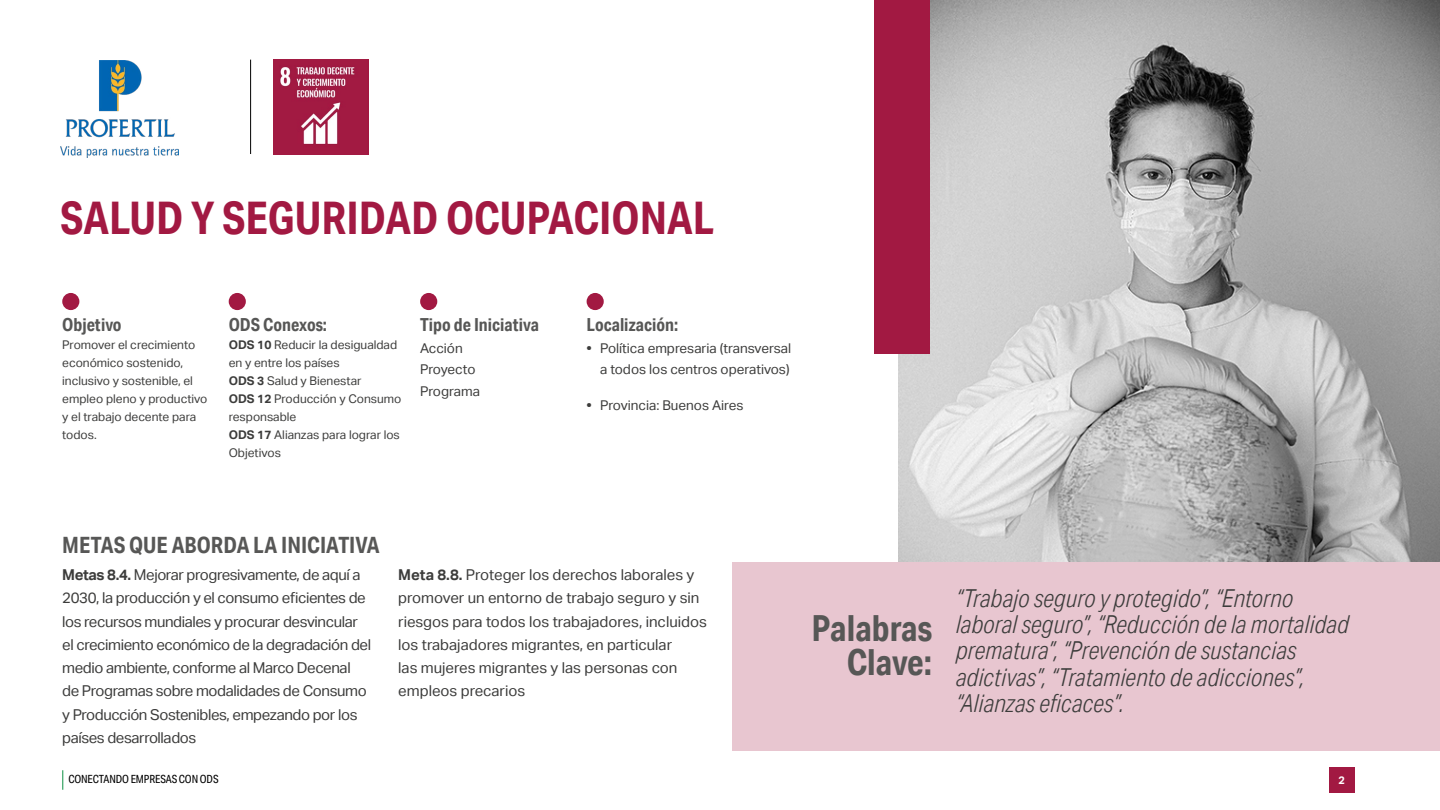
<style>
.page{position:relative;width:1440px;height:810px;background:#fff}
.page>*{position:absolute;margin:0;border:0;box-sizing:border-box;transform-origin:0 0}
.t1{font:700 45px "Aktiv Grotesk Cd";color:#a21942}
.t2{font:700 36px/33.8px "Aktiv Grotesk Cd";color:#575756;text-align:right}
.t3{font:italic 300 24.75px/26.2px "Aktiv Grotesk Cd";color:#3c3c3b}
.t4{font:700 22.5px "Aktiv Grotesk Cd";color:#575756}
.t5{font:700 18px "Aktiv Grotesk Cd";color:#575756}
.t6{font:15px/23.2px "Aktiv Grotesk";letter-spacing:-.025em;color:#3c3c3b}
.t7{font:15px/23.2px "Aktiv Grotesk";color:#3c3c3b}
.t8{font:13.5px/21.8px "Aktiv Grotesk";color:#3c3c3b;text-align:right}
.t9{font:12px/18px "Aktiv Grotesk";color:#3c3c3b}
.t10{font:11.25px "Aktiv Grotesk Cd";letter-spacing:-.01em;color:#000}
.t11{font:700 10.88px "Aktiv Grotesk";color:#fff}
.s1{font-weight:700}
</style>
<div class="page">
<svg style="left:62px;top:770px;width:1px;height:20px"></svg>
<div style="left:1329px;top:767px;width:25px;height:26px;background:#a21942"></div>
<div style="left:732px;top:562px;width:708px;height:189px;background:#e8c6d0"></div>
<img style="left:898px;top:0;width:542px;height:562px">
<div style="left:874px;top:0;width:56px;height:354px;background:#a21942"></div>
<div style="left:62px;top:293px;width:17px;height:17px;background:#a21942;border-radius:50%"></div>
<div style="left:229px;top:293px;width:17px;height:17px;background:#a21942;border-radius:50%"></div>
<div style="left:420px;top:293px;width:17px;height:17px;background:#a21942;border-radius:50%"></div>
<div style="left:587px;top:293px;width:17px;height:17px;background:#a21942;border-radius:50%"></div>
<img style="left:274px;top:60px;width:95px;height:94px">
<hr style="left:250px;top:60px;width:1px;height:94px;background:#000">
<img style="left:60px;top:60px;width:119px;height:97px">
<p class="t1" style="left:60px;top:190px;width:655px">SALUD Y SEGURIDAD OCUPACIONAL</p>
<p class="t5" style="left:62px;top:313px;width:61px">Objetivo</p>
<p class="t9" style="left:62px;top:336px;width:147px">Promover el crecimiento económico sostenido, inclusivo y sostenible, el empleo pleno y productivo y el trabajo decente para todos.</p>
<p class="t5" style="left:229px;top:313px;width:100px">ODS Conexos:</p>
<p class="t9" style="left:229px;top:336px;width:170px"><span class="s1">ODS 10</span> Reducir la desigualdad en y entre los países</p>
<p class="t9" style="left:229px;top:372px;width:134px"><span class="s1">ODS 3</span> Salud y Bienestar</p>
<p class="t9" style="left:229px;top:390px;width:174px"><span class="s1">ODS 12</span> Producción y Consumo responsable</p>
<p class="t9" style="left:229px;top:426px;width:173px"><span class="s1">ODS 17</span> Alianzas para lograr los<br>Objetivos</p>
<p class="t5" style="left:420px;top:313px;width:120px">Tipo de Iniciativa</p>
<p class="t8" style="left:420px;top:337px;width:44px">Acción</p>
<p class="t8" style="left:420px;top:359px;width:57px">Proyecto</p>
<p class="t8" style="left:420px;top:381px;width:61px">Programa</p>
<p class="t5" style="left:587px;top:313px;width:93px">Localización:</p>
<p class="t8" style="left:587px;top:337px;width:206px"><span class="s1">•</span> Política empresaria (transversal a todos los centros operativos)</p>
<p class="t8" style="left:587px;top:394px;width:158px"><span class="s1">•</span> Provincia: Buenos Aires</p>
<p class="t4" style="left:62px;top:531px;width:319px">METAS QUE ABORDA LA INICIATIVA</p>
<p class="t6" style="left:62px;top:563px;width:310px"><span class="s1">Metas 8.4.</span> Mejorar progresivamente, de aquí a 2030, la producción y el consumo eficientes de los recursos mundiales y procurar desvincular el crecimiento económico de la degradación del medio ambiente, conforme al Marco Decenal de Programas sobre modalidades de Consumo y Producción Sostenibles, empezando por los países desarrollados</p>
<p class="t7" style="left:398px;top:563px;width:310px"><span class="s1">Meta 8.8.</span> Proteger los derechos laborales y promover un entorno de trabajo seguro y sin riesgos para todos los trabajadores, incluidos los trabajadores migrantes, en particular<br>las mujeres migrantes y las personas con empleos precarios</p>
<p class="t2" style="left:811px;top:611px;width:122px">Palabras<br>Clave:</p>
<p class="t3" style="left:956px;top:585px;width:395px">“Trabajo seguro y protegido”, “Entorno laboral seguro”, “Reducción de la mortalidad prematura”, “Prevención de sustancias adictivas”, “Tratamiento de adicciones”, “Alianzas eficaces”.</p>
<p class="t10" style="left:68px;top:773px;width:152px">CONECTANDO EMPRESAS CON ODS</p>
<p class="t11" style="left:1338px;top:774px;width:8px">2</p>
</div>
